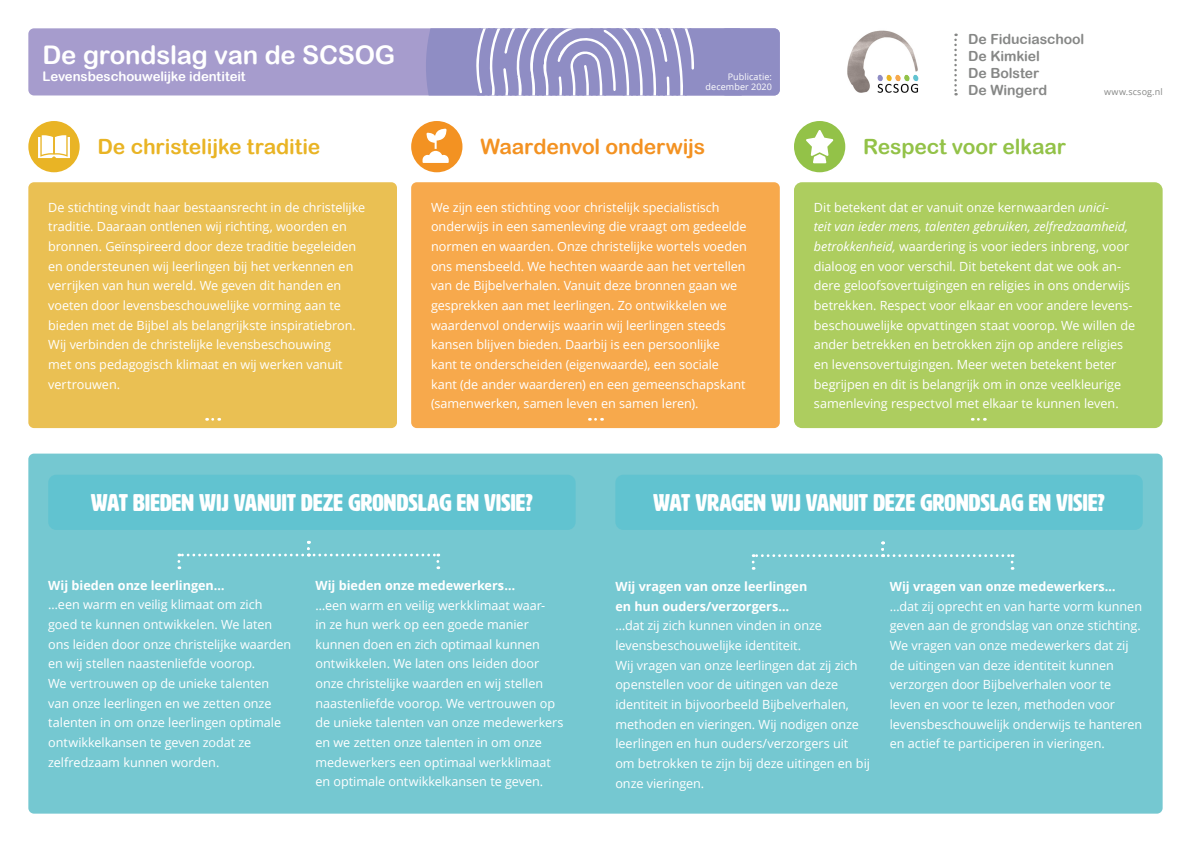
<style>
.page{position:relative;width:1191px;height:842px;background:#fff}
.page>*{position:absolute;margin:0;border:0;box-sizing:border-box;transform-origin:0 0}
.t1{font:25.7px "Arial Rounded MT Bold";letter-spacing:-.01em;color:#fff}
.t2{font:23.8px "HWT Artz";letter-spacing:.005em;color:#fff}
.t3{font:21px "Arial Rounded MT Bold";letter-spacing:-.005em;color:#e9b425}
.t4{font:21px "Arial Rounded MT Bold";letter-spacing:-.005em;color:#f39222}
.t5{font:21px "Arial Rounded MT Bold";letter-spacing:-.01em;color:#93c248}
.t6{font:14px/17px "Arial Rounded MT Bold";letter-spacing:-.005em;color:#868786}
.t7{font:13.2px "Arial Rounded MT Bold";letter-spacing:-.005em;color:#fff}
.t8{font:12.6px/19.6px "Open Sans";letter-spacing:-.005em;color:#fff}
.t9{font:700 12.6px/19.6px "Open Sans";letter-spacing:-.005em;color:#fff}
.t10{font:9px/10px "Open Sans";letter-spacing:.01em;color:#fff;text-align:right}
.t11{font:9px "Open Sans";letter-spacing:.015em;color:#868786}
.s1{font-style:italic}
</style>
<div class="page">
<div style="left:28px;top:121px;width:52px;height:51px;background:#e9b425;border-radius:50%"></div>
<svg style="left:38px;top:135px;width:32px;height:23px"></svg>
<div style="left:794px;top:121px;width:51px;height:51px;background:#93c248;border-radius:50%"></div>
<svg style="left:806px;top:130px;width:27px;height:33px"></svg>
<div style="left:28px;top:454px;width:1134px;height:360px;background:#75c8d1;border-radius:6px"></div>
<div style="left:48px;top:475px;width:527px;height:55px;background:#61c3d0;border-radius:8px"></div>
<svg style="left:177px;top:541px;width:262px;height:28px"></svg>
<div style="left:615px;top:475px;width:527px;height:55px;background:#61c3d0;border-radius:8px"></div>
<svg style="left:751px;top:541px;width:262px;height:29px"></svg>
<img style="left:848px;top:30px;width:70px;height:63px">
<svg style="left:877px;top:75px;width:41px;height:6px"></svg>
<div style="left:28px;top:28px;width:752px;height:67px;background:#a69ccd;border-radius:6px"></div>
<svg style="left:426px;top:28px;width:297px;height:67px;background:#9e9ccb"></svg>
<div style="left:720px;top:28px;width:60px;height:67px;background:#8f8dc4;border-radius:6px"></div>
<div style="left:28px;top:182px;width:369px;height:246px;background:#eac053;border-radius:6px"></div>
<svg style="left:207px;top:418px;width:13px;height:3px"></svg>
<div style="left:411px;top:121px;width:51px;height:51px;background:#f39222;border-radius:50%"></div>
<svg style="left:422px;top:128px;width:27px;height:35px"></svg>
<div style="left:411px;top:182px;width:369px;height:246px;background:#f7a94c;border-radius:6px"></div>
<svg style="left:589px;top:418px;width:13px;height:3px"></svg>
<div style="left:794px;top:182px;width:368px;height:246px;background:#adcd5f;border-radius:8px"></div>
<svg style="left:972px;top:418px;width:13px;height:3px"></svg>
<svg style="left:954px;top:34px;width:2px;height:61px"></svg>
<h1 class="t1" style="left:43px;top:40px;width:354px">De grondslag van de SCSOG</h1>
<p class="t7" style="left:43px;top:69px;width:205px">Levensbeschouwelijke identiteit</p>
<p class="t10" style="left:705px;top:72px;width:68px">Publicatie: december 2020</p>
<p class="t6" style="left:968px;top:31px;width:118px">De Fiduciaschool<br>De Kimkiel<br>De Bolster<br>De Wingerd</p>
<h3 class="t3" style="left:98px;top:134px;width:224px">De christelijke traditie</h3>
<h3 class="t5" style="left:863px;top:134px;width:204px">Respect voor elkaar</h3>
<h3 class="t4" style="left:480px;top:134px;width:226px">Waardenvol onderwijs</h3>
<p class="t11" style="left:1104px;top:86px;width:60px">www.scsog.nl</p>
<p class="t8" style="left:48px;top:197px;width:318px">De stichting vindt haar bestaansrecht in de christelijke traditie. Daaraan ontlenen wij richting, woorden en bronnen. Geïnspireerd door deze traditie begeleiden en ondersteunen wij leerlingen bij het verkennen en verrijken van hun wereld. We geven dit handen en voeten door levensbeschouwelijke vorming aan te bieden met de Bijbel als belangrijkste inspiratiebron.<br>Wij verbinden de christelijke levensbeschouwing<br>met ons pedagogisch klimaat en wij werken vanuit vertrouwen.</p>
<p class="t8" style="left:431px;top:197px;width:317px">We zijn een stichting voor christelijk specialistisch onderwijs in een samenleving die vraagt om gedeelde normen en waarden. Onze christelijke wortels voeden ons mensbeeld. We hechten waarde aan het vertellen van de Bijbelverhalen. Vanuit deze bronnen gaan we gesprekken aan met leerlingen. Zo ontwikkelen we waardenvol onderwijs waarin wij leerlingen steeds kansen blijven bieden. Daarbij is een persoonlijke kant te onderscheiden (eigenwaarde), een sociale kant (de ander waarderen) en een gemeenschapskant (samenwerken, samen leven en samen leren).</p>
<p class="t8" style="left:814px;top:197px;width:323px">Dit betekent dat er vanuit onze kernwaarden <span class="s1">unici-<br>teit van ieder mens, talenten gebruiken, zelfredzaamheid, betrokkenheid,</span> waardering is voor ieders inbreng, voor dialoog en voor verschil. Dit betekent dat we ook an&shy;dere geloofsovertuigingen en religies in ons onderwijs betrekken. Respect voor elkaar en voor andere levens&shy;beschouwelijke opvattingen staat voorop. We willen de ander betrekken en betrokken zijn op andere religies en levensovertuigingen. Meer weten betekent beter begrijpen en dit is belangrijk om in onze veelkleurige samenleving respectvol met elkaar te kunnen leven.</p>
<h2 class="t2" style="left:91px;top:490px;width:443px">WAT BIEDEN WIJ VANUIT DEZE GRONDSLAG EN VISIE?</h2>
<p class="t9" style="left:48px;top:575px;width:178px">Wij bieden onze leerlingen…</p>
<p class="t8" style="left:48px;top:595px;width:244px">…een warm en veilig klimaat om zich goed te kunnen ontwikkelen. We laten ons leiden door onze christelijke waarden en wij stellen naastenliefde voorop.<br>We vertrouwen op de unieke talenten van onze leerlingen en we zetten onze talenten in om onze leerlingen optimale ontwikkelkansen te geven zodat ze zelfredzaam kunnen worden.</p>
<p class="t9" style="left:315px;top:575px;width:201px">Wij bieden onze medewerkers…</p>
<p class="t8" style="left:315px;top:595px;width:249px">…een warm en veilig werkklimaat waar-<br>in ze hun werk op een goede manier kunnen doen en zich optimaal kunnen ontwikkelen. We laten ons leiden door onze christelijke waarden en wij stellen naastenliefde voorop. We vertrouwen op de unieke talenten van onze medewerkers en we zetten onze talenten in om onze medewerkers een optimaal werkklimaat en optimale ontwikkelkansen te geven.</p>
<h2 class="t2" style="left:653px;top:490px;width:453px">WAT VRAGEN WIJ VANUIT DEZE GRONDSLAG EN VISIE?</h2>
<p class="t9" style="left:615px;top:576px;width:193px">Wij vragen van onze leerlingen en hun ouders/verzorgers…</p>
<p class="t8" style="left:615px;top:616px;width:256px">…dat zij zich kunnen vinden in onze levensbeschouwelijke identiteit.<br>Wij vragen van onze leerlingen dat zij zich openstellen voor de uitingen van deze identiteit in bijvoorbeeld Bijbelverhalen, methoden en vieringen. Wij nodigen onze leerlingen en hun ouders/verzorgers uit om betrokken te zijn bij deze uitingen en bij onze vieringen.</p>
<p class="t9" style="left:889px;top:576px;width:227px">Wij vragen van onze medewerkers…</p>
<p class="t8" style="left:889px;top:596px;width:254px">…dat zij oprecht en van harte vorm kunnen geven aan de grondslag van onze stichting.<br>We vragen van onze medewerkers dat zij de uitingen van deze identiteit kunnen verzorgen door Bijbelverhalen voor te leven en voor te lezen, methoden voor levensbeschouwelijk onderwijs te hanteren en actief te participeren in vieringen.</p>
</div>
